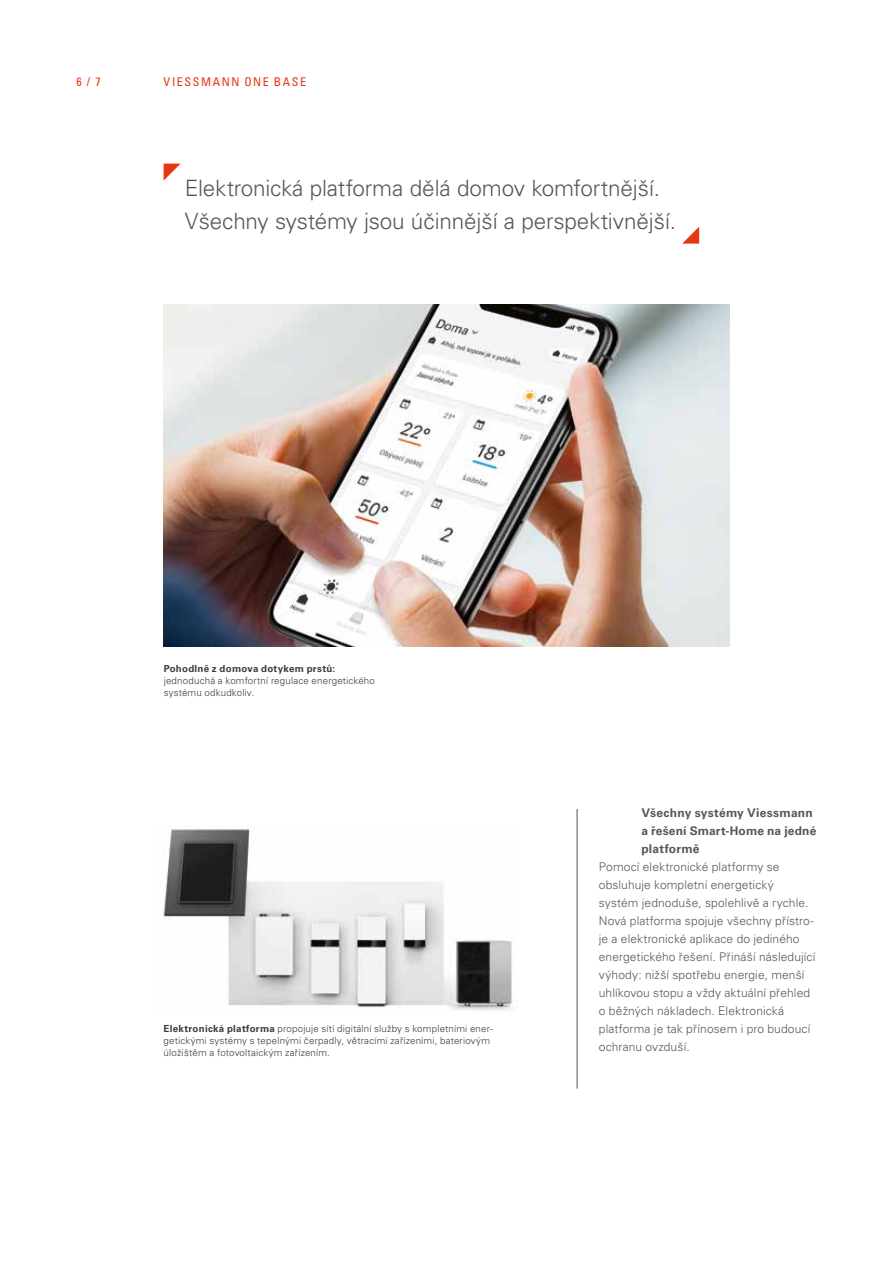
<style>
.page{position:relative;width:893px;height:1263px;background:#fff}
.page>*{position:absolute;margin:0;border:0;box-sizing:border-box;transform-origin:0 0}
.t1{font:300 22.5px/33px "Univers LTCYR 45";letter-spacing:-.01em;color:#575756}
.t2{font:300 12px/18px "Univers LTCYR 45";letter-spacing:.01em;color:#575756}
.t3{font:700 12px/18px "Univers LTCYR 65";letter-spacing:.015em;color:#575756}
.t4{font:condensed 12px "Univers LTCYR 57";letter-spacing:.135em;color:#e63612}
.t5{font:300 9.75px/12px "Univers LTCYR 45";letter-spacing:.015em;color:#3c3c3b}
.t6{font:700 9.75px "Univers LTCYR 65";letter-spacing:.03em;color:#3c3c3b}
.s1{font-family:"Univers LTCYR 65";font-weight:700}
</style>
<div class="page">
<img style="left:164px;top:304px;width:565px;height:342px">
<img style="left:163px;top:829px;width:350px;height:182px">
<svg style="left:164px;top:164px;width:16px;height:16px"></svg>
<svg style="left:682px;top:227px;width:17px;height:17px"></svg>
<hr style="left:577px;top:809px;width:1px;height:280px;background:#575756">
<p class="t4" style="left:77px;top:74px;width:26px">6 / 7</p>
<p class="t4" style="left:164px;top:74px;width:144px">VIESSMANN ONE BASE</p>
<h1 class="t1" style="left:185px;top:171px;width:493px">Elektronická platforma dělá domov komfortnější.<br>Všechny systémy jsou účinnější a perspektivnější.</h1>
<p class="t6" style="left:164px;top:661px;width:173px">Pohodlně z domova dotykem prstů:</p>
<p class="t5" style="left:164px;top:674px;width:213px">jednoduchá a komfortní regulace energetického systému odkudkoliv.</p>
<p class="t5" style="left:164px;top:1022px;width:331px"><span class="s1">Elektronická platforma</span> propojuje sítí digitální služby s kompletními ener&shy;getickými systémy s tepelnými čerpadly, větracími zařízeními, bateriovým úložištěm a fotovoltaickým zařízením.</p>
<p class="t3" style="left:641px;top:803px;width:177px">Všechny systémy Viessmann a řešení Smart-Home na jedné platformě</p>
<p class="t2" style="left:599px;top:858px;width:218px">Pomocí elektronické platformy se obsluhuje kompletní energetický systém jednoduše, spolehlivě a rychle.<br>Nová platforma spojuje všechny přístro&shy;je a elektronické aplikace do jediného energetického řešení. Přináší následující výhody: nižší spotřebu energie, menší uhlíkovou stopu a vždy aktuální přehled o běžných nákladech. Elektronická platforma je tak přínosem i pro budoucí ochranu ovzduší.</p>
</div>
